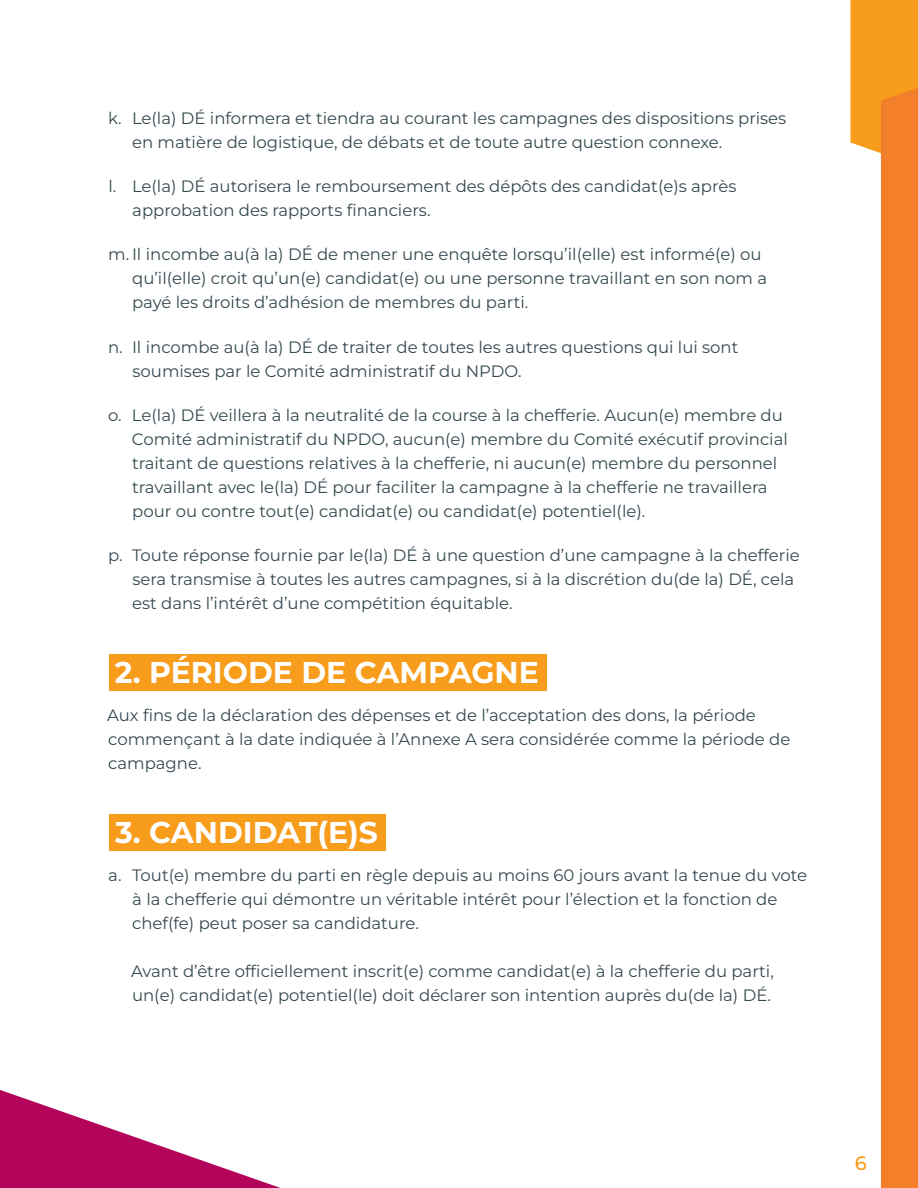
<style>
.page{position:relative;width:918px;height:1188px;background:#fff}
.page>*{position:absolute;margin:0;border:0;box-sizing:border-box;transform-origin:0 0}
.heading_2{font:700 30px "Montserrat";color:#fff}
.t1{font:500 19.5px "Montserrat";color:#f89c1c}
.body{font:16.5px/24px "Montserrat";color:#354950}
</style>
<div class="page">
<svg style="left:0;top:1090px;width:281px;height:98px"></svg>
<svg style="left:851px;top:0;width:67px;height:1188px"></svg>
<div style="left:109px;top:654px;width:438px;height:37px;background:#f89c1c"></div>
<div style="left:109px;top:814px;width:276px;height:37px;background:#f89c1c"></div>
<p class="body" style="left:132px;top:106px;width:656px;text-indent:-24px">k. Le(la) DÉ informera et tiendra au courant les campagnes des dispositions prises en matière de logistique, de débats et de toute autre question connexe.</p>
<p class="body" style="left:132px;top:174px;width:606px;text-indent:-24px">l. Le(la) DÉ autorisera le remboursement des dépôts des candidat(e)s après approbation des rapports financiers.</p>
<p class="body" style="left:132px;top:242px;width:637px;text-indent:-24px">m. Il incombe au(à la) DÉ de mener une enquête lorsqu’il(elle) est informé(e) ou qu’il(elle) croit qu’un(e) candidat(e) ou une personne travaillant en son nom a payé les droits d’adhésion de membres du parti.</p>
<p class="body" style="left:133px;top:334px;width:607px;text-indent:-24px">n. Il incombe au(à la) DÉ de traiter de toutes les autres questions qui lui sont soumises par le Comité administratif du NPDO.</p>
<p class="body" style="left:132px;top:403px;width:657px;text-indent:-24px">o. Le(la) DÉ veillera à la neutralité de la course à la chefferie. Aucun(e) membre du Comité administratif du NPDO, aucun(e) membre du Comité exécutif provincial traitant de questions relatives à la chefferie, ni aucun(e) membre du personnel travaillant avec le(la) DÉ pour faciliter la campagne à la chefferie ne travaillera pour ou contre tout(e) candidat(e) ou candidat(e) potentiel(le).</p>
<p class="body" style="left:132px;top:543px;width:669px;text-indent:-24px">p. Toute réponse fournie par le(la) DÉ à une question d’une campagne à la chefferie sera transmise à toutes les autres campagnes, si à la discrétion du(de la) DÉ, cela est dans l’intérêt d’une compétition équitable.</p>
<p class="heading_2" style="left:115px;top:653px;width:426px">2. PÉRIODE DE CAMPAGNE</p>
<p class="body" style="left:107px;top:703px;width:685px">Aux fins de la déclaration des dépenses et de l’acceptation des dons, la période commençant à la date indiquée à l’Annexe A sera considérée comme la période de campagne.</p>
<p class="heading_2" style="left:115px;top:813px;width:264px">3. CANDIDAT(E)S</p>
<p class="body" style="left:132px;top:862px;width:677px;text-indent:-24px">a. Tout(e) membre du parti en règle depuis au moins 60 jours avant la tenue du vote à la chefferie qui démontre un véritable intérêt pour l’élection et la fonction de chef(fe) peut poser sa candidature.</p>
<p class="body" style="left:131px;top:958px;width:644px">Avant d’être officiellement inscrit(e) comme candidat(e) à la chefferie du parti, un(e) candidat(e) potentiel(le) doit déclarer son intention auprès du(de la) DÉ.</p>
<p class="t1" style="left:855px;top:1150px;width:14px">6</p>
</div>
